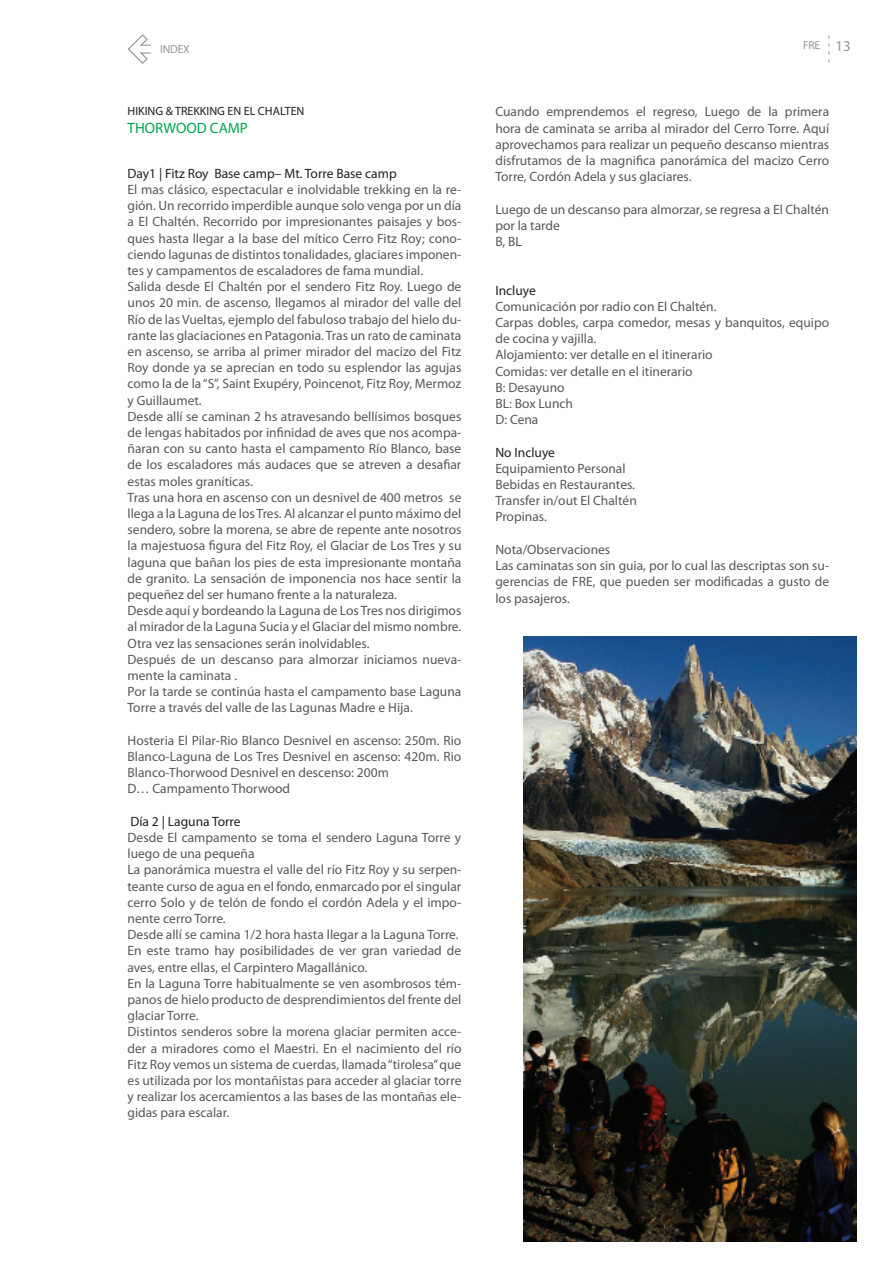
<style>
.page{position:relative;width:893px;height:1263px;background:#fff}
.page>*{position:absolute;margin:0;border:0;box-sizing:border-box;transform-origin:0 0}
.t1{font:15px "Myriad Pro";color:#00a54f}
.t2{font:15px "Myriad Pro";color:#939598}
.t3{font:13.5px/16.2px "Myriad Pro";color:#57585a;text-align:justify}
.t4{font:13.5px "Myriad Pro";color:#231f20}
.t5{font:12px "Myriad Pro";color:#231f20}
.t6{font:11.55px "Myriad Pro";letter-spacing:-.01em;color:#939598}
</style>
<div class="page">
<svg style="left:828px;top:35px;width:1px;height:27px"></svg>
<svg style="left:128px;top:34px;width:23px;height:30px"></svg>
<img style="left:523px;top:637px;width:334px;height:605px">
<p class="t6" style="left:160px;top:42px;width:31px">INDEX</p>
<p class="t6" style="left:803px;top:38px;width:19px">FRE</p>
<p class="t2" style="left:836px;top:37px;width:17px">13</p>
<p class="t5" style="left:128px;top:104px;width:178px">HIKING &amp; TREKKING EN EL CHALTEN</p>
<p class="t1" style="left:128px;top:119px;width:122px">THORWOOD CAMP</p>
<p class="t4" style="left:128px;top:165px;width:271px">Day1 | Fitz Roy Base camp– Mt. Torre Base camp</p>
<p class="t3" style="left:128px;top:181px;width:335px">El mas clásico, espectacular e inolvidable trekking en la re&shy;gión. Un recorrido imperdible aunque solo venga por un día a El Chaltén. Recorrido por impresionantes paisajes y bos&shy;ques hasta llegar a la base del mítico Cerro Fitz Roy; cono&shy;ciendo lagunas de distintos tonalidades, glaciares imponen&shy;tes y campamentos de escaladores de fama mundial.</p>
<p class="t3" style="left:128px;top:278px;width:335px">Salida desde El Chaltén por el sendero Fitz Roy. Luego de unos 20 min. de ascenso, llegamos al mirador del valle del Río de las Vueltas, ejemplo del fabuloso trabajo del hielo du&shy;rante las glaciaciones en Patagonia. Tras un rato de caminata en ascenso, se arriba al primer mirador del macizo del Fitz Roy donde ya se aprecian en todo su esplendor las agujas como la de la “S”, Saint Exupéry, Poincenot, Fitz Roy, Mermoz y Guillaumet.</p>
<p class="t3" style="left:128px;top:408px;width:335px">Desde allí se caminan 2 hs atravesando bellísimos bosques de lengas habitados por infinidad de aves que nos acompa&shy;ñaran con su canto hasta el campamento Río Blanco, base de los escaladores más audaces que se atreven a desafiar estas moles graníticas.</p>
<p class="t3" style="left:128px;top:489px;width:335px">Tras una hora en ascenso con un desnivel de 400 metros se llega a la Laguna de los Tres. Al alcanzar el punto máximo del sendero, sobre la morena, se abre de repente ante nosotros la majestuosa figura del Fitz Roy, el Glaciar de Los Tres y su laguna que bañan los pies de esta impresionante montaña de granito. La sensación de imponencia nos hace sentir la pequeñez del ser humano frente a la naturaleza.</p>
<p class="t3" style="left:128px;top:602px;width:335px">Desde aquí y bordeando la Laguna de Los Tres nos dirigimos al mirador de la Laguna Sucia y el Glaciar del mismo nombre.<br>Otra vez las sensaciones serán inolvidables.</p>
<p class="t3" style="left:128px;top:651px;width:335px">Después de un descanso para almorzar iniciamos nueva&shy;mente la caminata .</p>
<p class="t3" style="left:128px;top:683px;width:335px">Por la tarde se continúa hasta el campamento base Laguna<br>Torre a través del valle de las Lagunas Madre e Hija.</p>
<p class="t3" style="left:128px;top:732px;width:335px">Hosteria El Pilar-Rio Blanco Desnivel en ascenso: 250m. Rio Blanco-Laguna de Los Tres Desnivel en ascenso: 420m. Rio Blanco-Thorwood Desnivel en descenso: 200m</p>
<p class="t3" style="left:128px;top:780px;width:164px">D… Campamento Thorwood</p>
<p class="t4" style="left:130px;top:813px;width:112px">Día 2 | Laguna Torre</p>
<p class="t3" style="left:128px;top:829px;width:335px">Desde El campamento se toma el sendero Laguna Torre y luego de una pequeña</p>
<p class="t3" style="left:128px;top:861px;width:335px">La panorámica muestra el valle del río Fitz Roy y su serpen&shy;teante curso de agua en el fondo, enmarcado por el singular cerro Solo y de telón de fondo el cordón Adela y el impo&shy;nente cerro Torre.</p>
<p class="t3" style="left:128px;top:926px;width:333px">Desde allí se camina 1/2 hora hasta llegar a la Laguna Torre.</p>
<p class="t3" style="left:128px;top:942px;width:335px">En este tramo hay posibilidades de ver gran variedad de aves, entre ellas, el Carpintero Magallánico.</p>
<p class="t3" style="left:128px;top:975px;width:335px">En la Laguna Torre habitualmente se ven asombrosos tém&shy;panos de hielo producto de desprendimientos del frente del glaciar Torre.</p>
<p class="t3" style="left:128px;top:1023px;width:335px">Distintos senderos sobre la morena glaciar permiten acce&shy;der a miradores como el Maestri. En el nacimiento del río Fitz Roy vemos un sistema de cuerdas, llamada “tirolesa” que es utilizada por los montañistas para acceder al glaciar torre y realizar los acercamientos a las bases de las montañas ele&shy;gidas para escalar.</p>
<p class="t3" style="left:495px;top:104px;width:335px">Cuando emprendemos el regreso, Luego de la primera hora de caminata se arriba al mirador del Cerro Torre. Aquí aprovechamos para realizar un pequeño descanso mientras disfrutamos de la magnifica panorámica del macizo Cerro Torre, Cordón Adela y sus glaciares.</p>
<p class="t3" style="left:495px;top:201px;width:335px">Luego de un descanso para almorzar, se regresa a El Chaltén por la tarde</p>
<p class="t3" style="left:495px;top:233px;width:28px">B, BL</p>
<p class="t4" style="left:495px;top:282px;width:42px">Incluye</p>
<p class="t3" style="left:495px;top:298px;width:223px">Comunicación por radio con El Chaltén.</p>
<p class="t3" style="left:495px;top:314px;width:335px">Carpas dobles, carpa comedor, mesas y banquitos, equipo de cocina y vajilla.</p>
<p class="t3" style="left:495px;top:347px;width:219px">Alojamiento: ver detalle en el itinerario</p>
<p class="t3" style="left:495px;top:363px;width:199px">Comidas: ver detalle en el itinerario</p>
<p class="t3" style="left:495px;top:379px;width:71px">B: Desayuno</p>
<p class="t3" style="left:495px;top:395px;width:79px">BL: Box Lunch</p>
<p class="t3" style="left:495px;top:411px;width:45px">D: Cena</p>
<p class="t4" style="left:495px;top:444px;width:61px">No Incluye</p>
<p class="t3" style="left:495px;top:460px;width:132px">Equipamiento Personal</p>
<p class="t3" style="left:495px;top:476px;width:141px">Bebidas en Restaurantes.</p>
<p class="t3" style="left:495px;top:492px;width:143px">Transfer in/out El Chaltén</p>
<p class="t3" style="left:495px;top:509px;width:53px">Propinas.</p>
<p class="t3" style="left:495px;top:541px;width:116px">Nota/Observaciones</p>
<p class="t3" style="left:495px;top:557px;width:335px">Las caminatas son sin guia, por lo cual las descriptas son su&shy;gerencias de FRE, que pueden ser modificadas a gusto de los pasajeros.</p>
</div>
